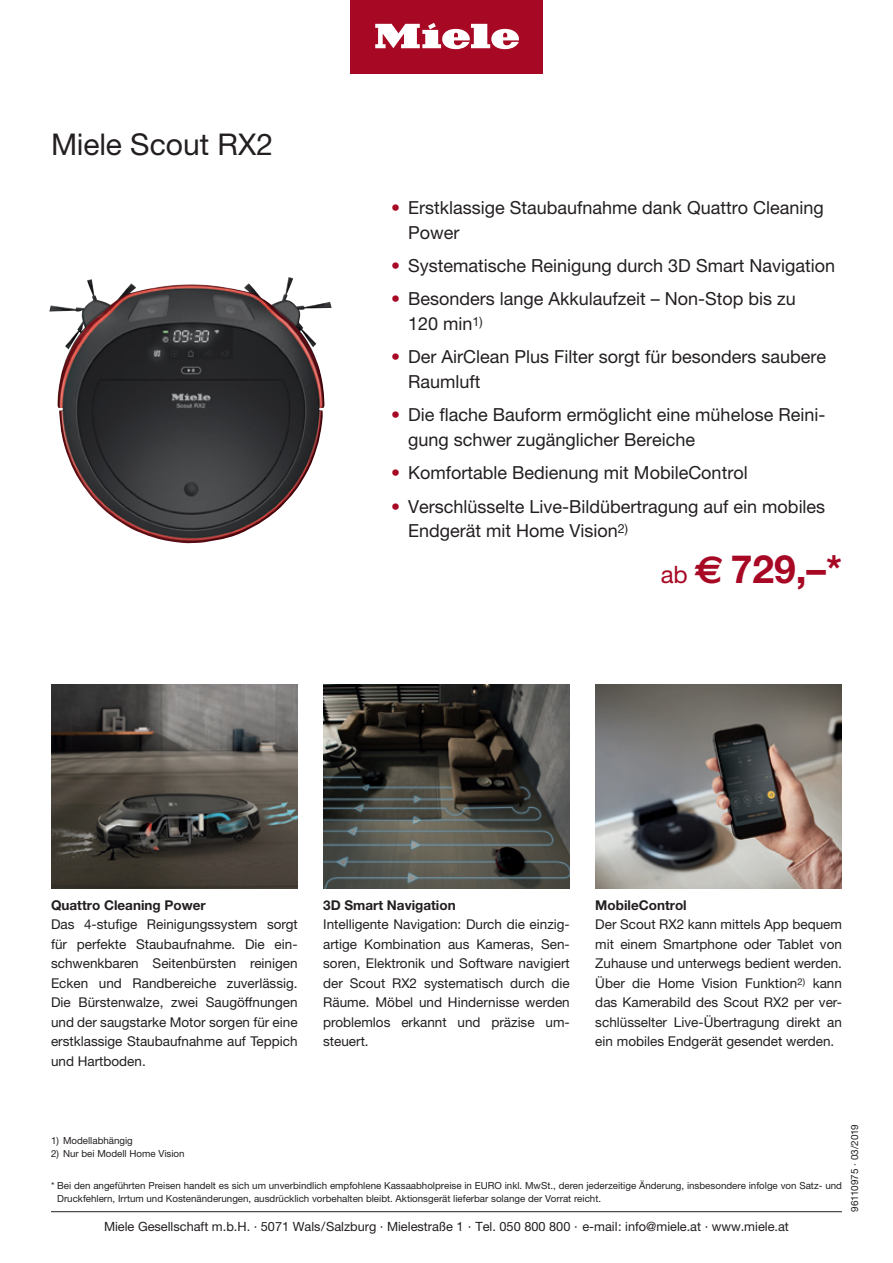
<style>
.page{position:relative;width:893px;height:1263px;background:#fff}
.page>*{position:absolute;margin:0;border:0;box-sizing:border-box;transform-origin:0 0}
.t1{font:700 39px "Helvetica Neue LT";color:#a70824}
.t2{font:30px "Helvetica Neue LT";color:#231f20}
.Aufzählung{font:18px/24.8px "Helvetica Neue LT";color:#231f20}
.t3{font:13.5px/19.5px "Helvetica Neue LT";color:#231f20;text-align:justify}
.t4{font:700 13.5px "Helvetica Neue LT";color:#231f20}
.t5{font:12.75px "Helvetica Neue LT";color:#231f20}
.t6{font:9.9px "Helvetica Neue LT";letter-spacing:-.01em;color:#231f20}
.t7{font:9.75px/12.8px "Helvetica Neue LT";color:#231f20}
.s1{color:#a70824}
.s2{font-weight:400;font-size:24px}
.s3{font-family:"Euro Sans"}
</style>
<div class="page">
<img style="left:49px;top:277px;width:283px;height:266px">
<hr style="left:51px;top:1211px;width:791px;height:1px;background:#231f20">
<div style="left:351px;top:0;width:191px;height:73px;background:#a70824"></div>
<svg style="left:375px;top:23px;width:144px;height:26px"></svg>
<img style="left:595px;top:685px;width:247px;height:204px">
<img style="left:323px;top:685px;width:247px;height:204px">
<img style="left:51px;top:685px;width:247px;height:204px">
<p class="t2" style="left:51px;top:127px;width:224px">Miele Scout RX2</p>
<p class="Aufzählung" style="left:408px;top:195px;width:417px;text-indent:-17px"><span class="s1">•</span> Erstklassige Staubaufnahme dank Quattro Cleaning<br>Power</p>
<p class="Aufzählung" style="left:391px;top:253px;width:445px"><span class="s1">•</span> Systematische Reinigung durch 3D Smart Navigation</p>
<p class="Aufzählung" style="left:408px;top:286px;width:389px;text-indent:-17px"><span class="s1">•</span> Besonders lange Akkulaufzeit – Non-Stop bis zu<br>120 min<sup>1)</sup></p>
<p class="Aufzählung" style="left:408px;top:344px;width:420px;text-indent:-17px"><span class="s1">•</span> Der AirClean Plus Filter sorgt für besonders saubere<br>Raumluft</p>
<p class="Aufzählung" style="left:408px;top:402px;width:419px;text-indent:-17px"><span class="s1">•</span> Die flache Bauform ermöglicht eine mühelose Reini&shy;gung schwer zugänglicher Bereiche</p>
<p class="Aufzählung" style="left:391px;top:460px;width:358px"><span class="s1">•</span> Komfortable Bedienung mit MobileControl</p>
<p class="Aufzählung" style="left:408px;top:493px;width:419px;text-indent:-17px"><span class="s1">•</span> Verschlüsselte Live-Bildübertragung auf ein mobiles<br>Endgerät mit Home Vision<sup>2)</sup></p>
<p class="t1" style="left:661px;top:545px;width:183px"><span class="s2">ab</span> <span class="s3">E</span> 729,–*</p>
<p class="t4" style="left:51px;top:897px;width:156px">Quattro Cleaning Power</p>
<p class="t3" style="left:51px;top:915px;width:248px">Das 4-stufige Reinigungssystem sorgt für perfekte Staubaufnahme. Die ein&shy;schwenkbaren Seitenbürsten reinigen Ecken und Randbereiche zuverlässig.<br>Die Bürstenwalze, zwei Saugöffnungen und der saugstarke Motor sorgen für eine erstklassige Staubaufnahme auf Teppich und Hartboden.</p>
<p class="t4" style="left:323px;top:897px;width:134px">3D Smart Navigation</p>
<p class="t3" style="left:323px;top:915px;width:248px">Intelligente Navigation: Durch die einzig&shy;artige Kombination aus Kameras, Sen&shy;soren, Elektronik und Software navigiert der Scout RX2 systematisch durch die Räume. Möbel und Hindernisse werden problemlos erkannt und präzise um&shy;steuert.</p>
<p class="t4" style="left:595px;top:897px;width:93px">MobileControl</p>
<p class="t3" style="left:595px;top:915px;width:248px">Der Scout RX2 kann mittels App bequem mit einem Smartphone oder Tablet von Zuhause und unterwegs bedient werden.<br>Über die Home Vision Funktion<sup>2)</sup> kann das Kamerabild des Scout RX2 per ver&shy;schlüsselter Live-Übertragung direkt an ein mobiles Endgerät gesendet werden.</p>
<p class="t7" style="left:51px;top:1134px;width:83px">1) Modellabhängig</p>
<p class="t7" style="left:51px;top:1147px;width:135px">2) Nur bei Modell Home Vision</p>
<p class="t7" style="left:57px;top:1179px;width:786px;text-indent:-6px">* Bei den angeführten Preisen handelt es sich um unverbindlich empfohlene Kassaabholpreise in EURO inkl. MwSt., deren jederzeitige Änderung, insbesondere infolge von Satz- und<br>Druckfehlern, Irrtum und Kostenänderungen, ausdrücklich vorbehalten bleibt. Aktionsgerät lieferbar solange der Vorrat reicht.</p>
<p class="t5" style="left:104px;top:1218px;width:686px">Miele Gesellschaft m.b.H. · 5071 Wals/Salzburg · Mielestraße 1 · Tel. 050 800 800 · e-mail: info@miele.at · www.miele.at</p>
<p class="t6" style="left:849px;top:1212px;width:89px;rotate:-90deg">96110975 · 03/2019</p>
</div>
